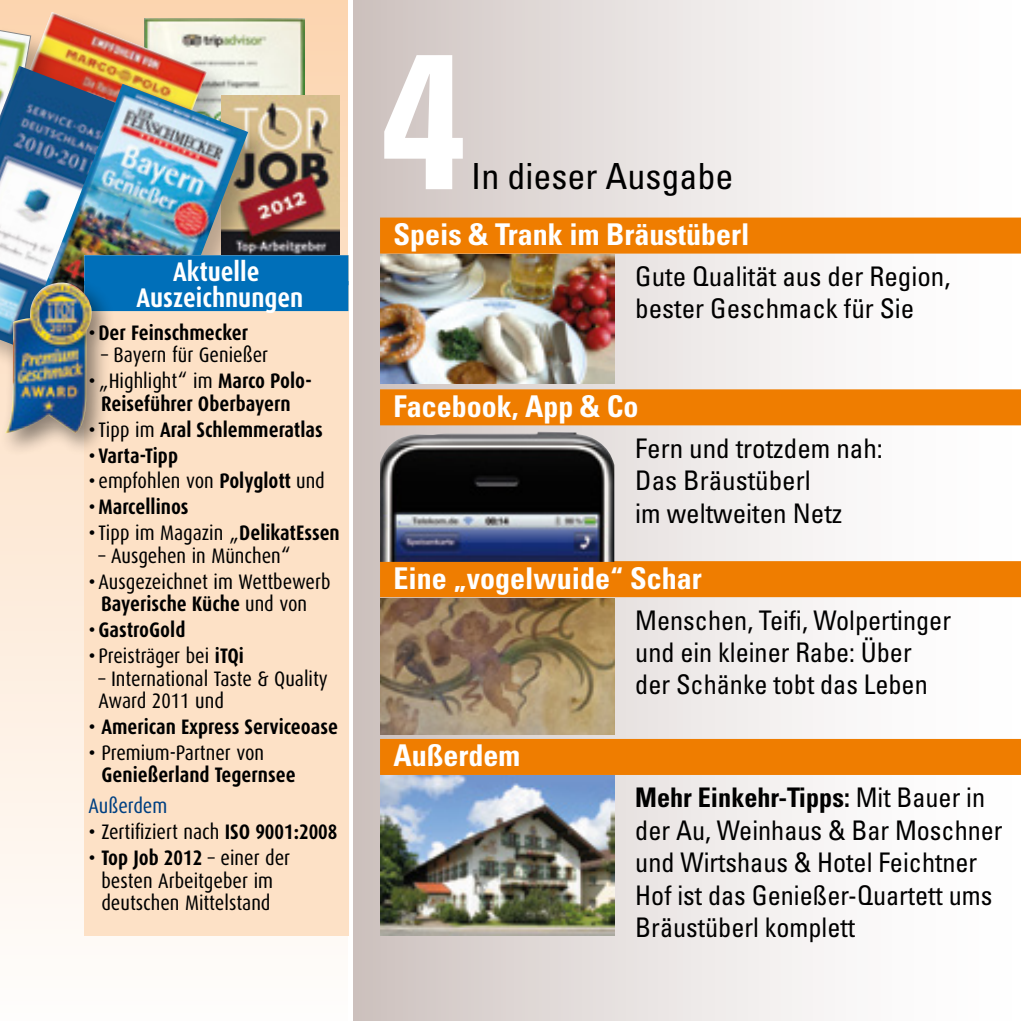
<style>
.page{position:relative;width:1021px;height:1021px;background:#fff}
.page>*{position:absolute;margin:0;border:0;box-sizing:border-box;transform-origin:0 0}
.t1{font:700 condensed 192px "Univers";color:#fff}
.t2{font:condensed 36px "Univers";color:#000}
.t3{font:700 condensed 30px "Univers";color:#fff}
.t4{font:condensed 27px/32.4px "Univers";color:#000}
.t5{font:700 27px/25.8px "Dax Condensed";color:#fff;text-align:center}
.t6{font:21px/22.5px "Dax Condensed";color:#000;text-align:center}
.t7{font:700 21px/22.5px "Dax Condensed";color:#000;text-align:center}
.t8{font:21px "Dax Condensed";color:#004082}
.s1{font-weight:400}
.s2{font-weight:700}
</style>
<div class="page">
<svg style="left:0;top:0;width:348px;height:936px"></svg>
<div style="left:353px;top:0;width:667px;height:1020px;background:linear-gradient(to right,#d0c5c2,#fff)"></div>
<div style="left:380px;top:217px;width:640px;height:36px;background:#ef7d00"></div>
<div style="left:380px;top:389px;width:640px;height:36px;background:#ef7d00"></div>
<div style="left:380px;top:561px;width:640px;height:36px;background:#ef7d00"></div>
<div style="left:380px;top:739px;width:640px;height:36px;background:#ef7d00"></div>
<img style="left:380px;top:254px;width:234px;height:130px">
<img style="left:380px;top:431px;width:234px;height:131px">
<img style="left:380px;top:598px;width:234px;height:136px">
<img style="left:380px;top:776px;width:234px;height:159px">
<img style="left:235px;top:18px;width:69px;height:77px">
<div style="left:22px;top:10px;width:213px;height:163px;background:#000;opacity:.26"></div>
<img style="left:59px;top:12px;width:148px;height:70px">
<div style="left:0;top:10px;width:59px;height:239px;background:#000;opacity:.26"></div>
<svg style="left:0;top:12px;width:31px;height:52px"></svg>
<img style="left:0;top:66px;width:140px;height:209px">
<img style="left:276px;top:95px;width:64px;height:160px">
<div style="left:38px;top:82px;width:238px;height:292px;background:#000;opacity:.26"></div>
<img style="left:40px;top:84px;width:208px;height:191px">
<div style="left:84px;top:255px;width:264px;height:680px;background:#fde1c6"></div>
<div style="left:84px;top:255px;width:264px;height:30px;background:#006fb9"></div>
<div style="left:84px;top:281px;width:264px;height:30px;background:#006fb9"></div>
<div style="left:0;top:275px;width:116px;height:182px;background:#000;opacity:.45"></div>
<img style="left:5px;top:282px;width:88px;height:151px">
<p class="t5" style="left:136px;top:259px;width:168px">Aktuelle<br>Auszeichnungen</p>
<p class="t7" style="left:88px;top:321px;width:161px"><span class="s1">•</span> Der Feinschmecker</p>
<p class="t6" style="left:101px;top:344px;width:169px">– Bayern für Genießer</p>
<p class="t7" style="left:88px;top:370px;width:225px"><span class="s1">• „Highlight“ im</span> Marco Polo-<br>Reiseführer Oberbayern</p>
<p class="t7" style="left:88px;top:418px;width:236px"><span class="s1">• Tipp im</span> Aral Schlemmeratlas</p>
<p class="t7" style="left:88px;top:444px;width:91px"><span class="s1">•</span> Varta-Tipp</p>
<p class="t6" style="left:88px;top:470px;width:238px">• empfohlen von <span class="s2">Polyglott</span> und</p>
<p class="t7" style="left:88px;top:496px;width:102px"><span class="s1">•</span> Marcellinos</p>
<p class="t6" style="left:88px;top:522px;width:253px">• Tipp im Magazin „<span class="s2">DelikatEssen</span></p>
<p class="t6" style="left:98px;top:544px;width:194px">– Ausgehen in München“</p>
<p class="t6" style="left:88px;top:570px;width:243px">• Ausgezeichnet im Wettbewerb<br><span class="s2">Bayerische Küche</span> und von</p>
<p class="t7" style="left:88px;top:618px;width:98px"><span class="s1">•</span> GastroGold</p>
<p class="t6" style="left:88px;top:644px;width:157px">• Preisträger bei <span class="s2">iTQi</span></p>
<p class="t6" style="left:98px;top:667px;width:231px;text-align:left">– International Taste &amp; Quality<br>Award 2011 und</p>
<p class="t7" style="left:88px;top:715px;width:251px"><span class="s1">•</span> American Express Serviceoase</p>
<p class="t6" style="left:88px;top:741px;width:177px">• Premium-Partner von</p>
<p class="t7" style="left:101px;top:764px;width:196px">Genießerland Tegernsee</p>
<p class="t8" style="left:88px;top:794px;width:80px">Außerdem</p>
<p class="t6" style="left:88px;top:821px;width:250px">• Zertifiziert nach <span class="s2">ISO 9001:2008</span></p>
<p class="t6" style="left:88px;top:846px;width:203px">• <span class="s2">Top Job 2012</span> – einer der besten Arbeitgeber im deutschen Mittelstand</p>
<h1 class="t1" style="left:380px;top:3px;width:87px">4</h1>
<h2 class="t2" style="left:471px;top:154px;width:263px">In dieser Ausgabe</h2>
<h3 class="t3" style="left:393px;top:216px;width:358px">Speis &amp; Trank im Bräustüberl</h3>
<p class="t4" style="left:635px;top:260px;width:316px">Gute Qualität aus der Region, bester Geschmack für Sie</p>
<h3 class="t3" style="left:393px;top:388px;width:246px">Facebook, App &amp; Co</h3>
<p class="t4" style="left:635px;top:431px;width:249px">Fern und trotzdem nah:<br>Das Bräustüberl<br>im weltweiten Netz</p>
<h3 class="t3" style="left:393px;top:559px;width:310px">Eine „vogelwuide“ Schar</h3>
<p class="t4" style="left:635px;top:603px;width:317px">Menschen, Teifi, Wolpertinger und ein kleiner Rabe: Über der Schänke tobt das Leben</p>
<h3 class="t3" style="left:393px;top:737px;width:128px">Außerdem</h3>
<p class="t4" style="left:635px;top:781px;width:369px"><span class="s2">Mehr Einkehr-Tipps:</span> Mit Bauer in der Au, Weinhaus &amp; Bar Moschner und Wirtshaus &amp; Hotel Feichtner<br>Hof ist das Genießer-Quartett ums<br>Bräustüberl komplett</p>
</div>
